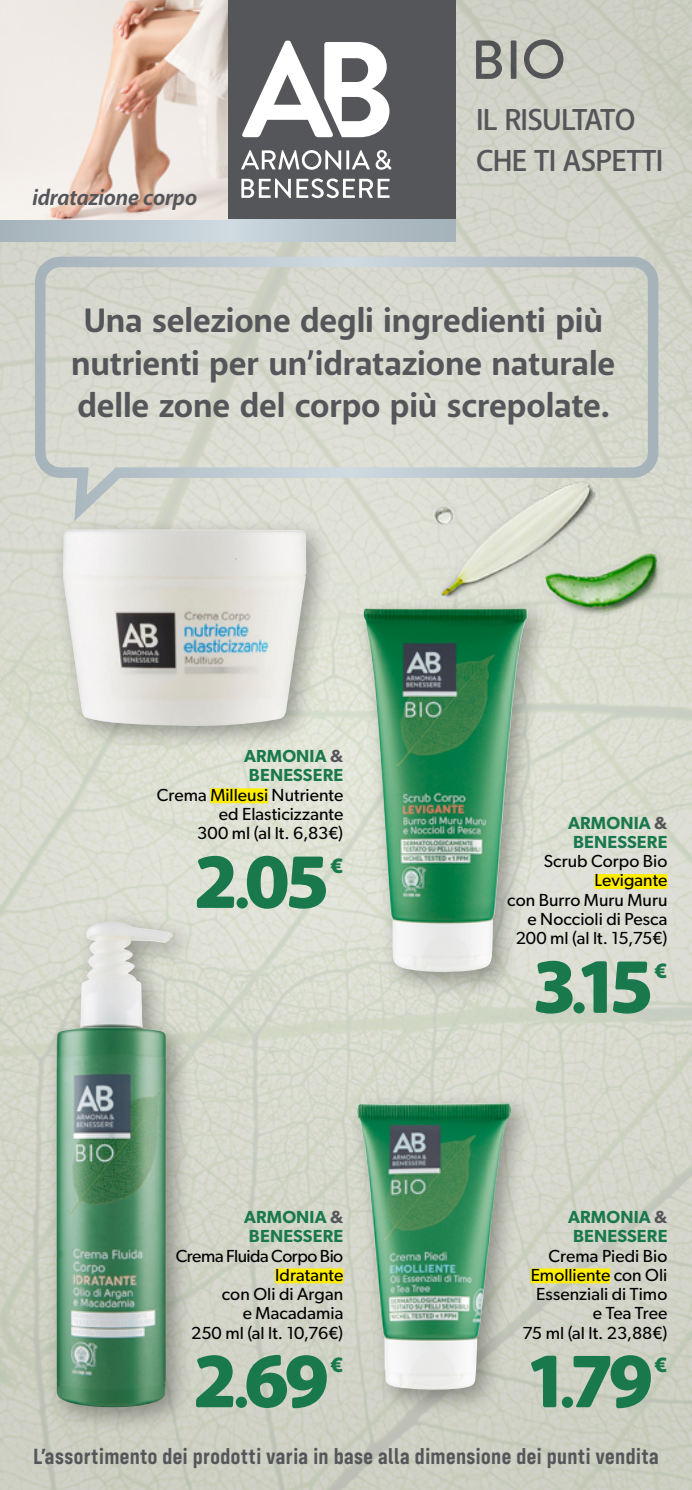
<style>
.page{position:relative;width:692px;height:1490px;background:#fff}
.page>*{position:absolute;margin:0;border:0;box-sizing:border-box;transform-origin:0 0}
.t1{font:900 77px "Anago";letter-spacing:-.065em;color:#19794c}
.t2{font:700 33.6px/42px "Anago";letter-spacing:-.005em;color:#55565a;text-align:center}
.t3{font:500 29.93px/41.1px "Anago";letter-spacing:-.025em;color:#55565a}
.t4{font:100 22.75px "Config Variable";letter-spacing:.02em;color:#55565a}
.t5{font:italic 700 21.88px "Anago";letter-spacing:-.01em;color:#55565a}
.t6{font:900 21px "Anago";color:#19794c}
.t7{font:17.5px/19.2px "Gibson";letter-spacing:.005em;color:#000;text-align:right}
.t8{font:600 17.5px/19.2px "Gibson";letter-spacing:.01em;color:#19794c}
.s1{color:#55565a}
.s2{font-size:54.25px}
</style>
<div class="page">
<img style="left:0;top:0;width:691px;height:1489px">
<div style="left:227px;top:0;width:228px;height:219px;background:#55565a"></div>
<svg style="left:241px;top:150px;width:150px;height:48px"></svg>
<svg style="left:242px;top:41px;width:147px;height:96px"></svg>
<svg style="left:0;top:219px;width:455px;height:22px;background:#b9c5cc"></svg>
<img style="left:412px;top:534px;width:92px;height:62px">
<img style="left:504px;top:507px;width:187px;height:143px">
<div style="left:44px;top:909px;width:154px;height:525px;background:#000;opacity:.33"></div>
<img style="left:56px;top:921px;width:117px;height:486px">
<div style="left:51px;top:517px;width:282px;height:236px;background:#000;opacity:.33"></div>
<img style="left:62px;top:534px;width:244px;height:192px">
<div style="left:352px;top:596px;width:202px;height:403px;background:#000;opacity:.33"></div>
<img style="left:362px;top:608px;width:166px;height:364px">
<div style="left:345px;top:1090px;width:192px;height:325px;background:#000;opacity:.33"></div>
<img style="left:356px;top:1102px;width:155px;height:288px">
<svg style="left:30px;top:251px;width:633px;height:283px;background:#d4d6ce"></svg>
<div style="left:594px;top:874px;width:73px;height:14px;background:#ffed00"></div>
<div style="left:210px;top:788px;width:58px;height:15px;background:#ffed00"></div>
<div style="left:530px;top:1268px;width:80px;height:15px;background:#ffed00"></div>
<div style="left:275px;top:1268px;width:68px;height:15px;background:#ffed00"></div>
<p class="t5" style="left:32px;top:183px;width:166px">idratazione corpo</p>
<h3 class="t3" style="left:476px;top:99px;width:189px">IL RISULTATO<br>CHE TI ASPETTI</h3>
<h2 class="t2" style="left:71px;top:300px;width:545px">Una selezione degli ingredienti più nutrienti per un’idratazione naturale delle zone del corpo più screpolate.</h2>
<p class="t8" style="left:244px;top:746px;width:101px">ARMONIA <span class="s1">&amp;<br></span>BENESSERE</p>
<p class="t7" style="left:157px;top:784px;width:188px">Crema Milleusi Nutriente ed Elasticizzante<br>300 ml (al lt. 6,83€)</p>
<h1 class="t1" style="left:194px;top:832px;width:137px">2<span class="s2">.</span>05</h1>
<p class="t6" style="left:330px;top:852px;width:14px">€</p>
<p class="t8" style="left:244px;top:1206px;width:101px">ARMONIA <span class="s1">&amp;<br></span>BENESSERE</p>
<p class="t7" style="left:176px;top:1245px;width:169px">Crema Fluida Corpo Bio<br>Idratante<br>con Oli di Argan<br>e Macadamia<br>250 ml (al lt. 10,76€)</p>
<h1 class="t1" style="left:193px;top:1331px;width:138px">2<span class="s2">.</span>69</h1>
<p class="t6" style="left:330px;top:1351px;width:14px">€</p>
<p class="t8" style="left:568px;top:812px;width:101px">ARMONIA <span class="s1">&amp;<br></span>BENESSERE</p>
<p class="t7" style="left:507px;top:851px;width:161px">Scrub Corpo Bio<br>Levigante<br>con Burro Muru Muru e Noccioli di Pesca<br>200 ml (al lt. 15,75€)</p>
<h1 class="t1" style="left:532px;top:937px;width:123px">3<span class="s2">.</span>15</h1>
<p class="t6" style="left:654px;top:957px;width:14px">€</p>
<p class="t8" style="left:568px;top:1206px;width:101px">ARMONIA <span class="s1">&amp;<br></span>BENESSERE</p>
<p class="t7" style="left:522px;top:1245px;width:146px">Crema Piedi Bio<br>Emolliente con Oli<br>Essenziali di Timo<br>e Tea Tree<br>75 ml (al lt. 23,88€)</p>
<h1 class="t1" style="left:526px;top:1331px;width:128px">1<span class="s2">.</span>79</h1>
<p class="t6" style="left:654px;top:1351px;width:14px">€</p>
<h3 class="t4" style="left:33px;top:1443px;width:626px">L’assortimento dei prodotti varia in base alla dimensione dei punti vendita</h3>
</div>
